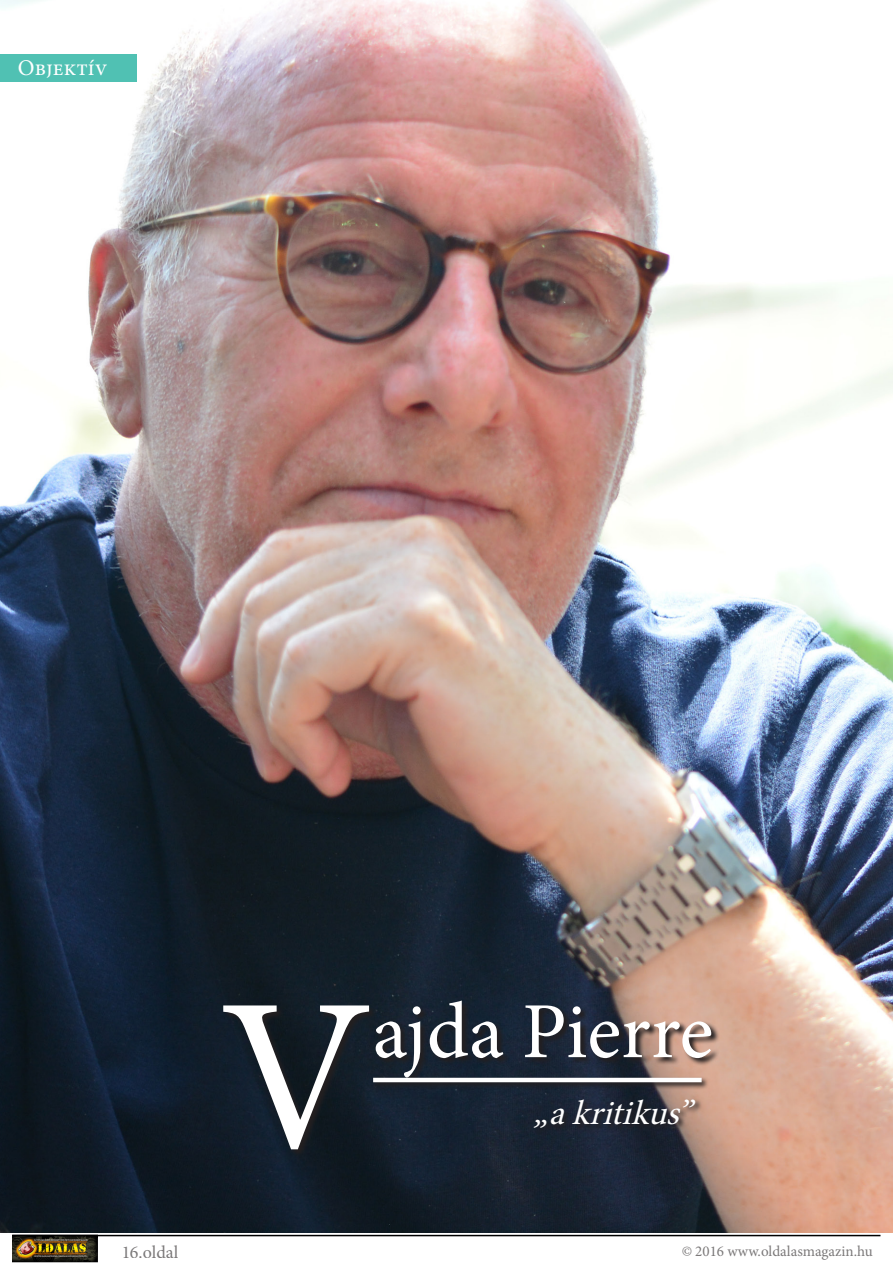
<style>
.page{position:relative;width:893px;height:1263px;background:#fff}
.page>*{position:absolute;margin:0;border:0;box-sizing:border-box;transform-origin:0 0}
.t1{font:217.95px "Minion Pro";color:#fff}
.t2{font:79.5px "Minion Pro";color:#fff}
.t3{font:italic 34.5px "Minion Pro";color:#fff}
.t4{font:22.5px "Minion Pro";color:#fff}
.t5{font:18px "Minion Pro";color:#231f20}
.t6{font:15px "Minion Pro";color:#231f20}
</style>
<div class="page">
<img style="left:0;top:0;width:893px;height:1232px">
<div style="left:0;top:54px;width:136px;height:28px;background:#50c1b3"></div>
<svg style="left:223px;top:1000px;width:497px;height:158px;background:#2c2f37"></svg>
<svg style="left:533px;top:1098px;width:170px;height:37px;background:#35353d"></svg>
<svg style="left:371px;top:1076px;width:338px;height:13px;background:#3a3a41"></svg>
<hr style="left:373px;top:1078px;width:329px;height:4px;background:#fff">
<img style="left:12px;top:1236px;width:86px;height:27px">
<hr style="left:12px;top:1235px;width:868px;height:1px;background:#000">
<p class="t4" style="left:18px;top:53px;width:91px">Objektív</p>
<p class="t1" style="left:219px;top:931px;width:155px">V</p>
<p class="t2" style="left:373px;top:978px;width:342px">ajda Pierre</p>
<p class="t3" style="left:533px;top:1090px;width:172px">„akritikus”</p>
<p class="t5" style="left:121px;top:1240px;width:59px">16.oldal</p>
<p class="t6" style="left:681px;top:1241px;width:193px">© 2016 www.oldalasmagazin.hu</p>
</div>
